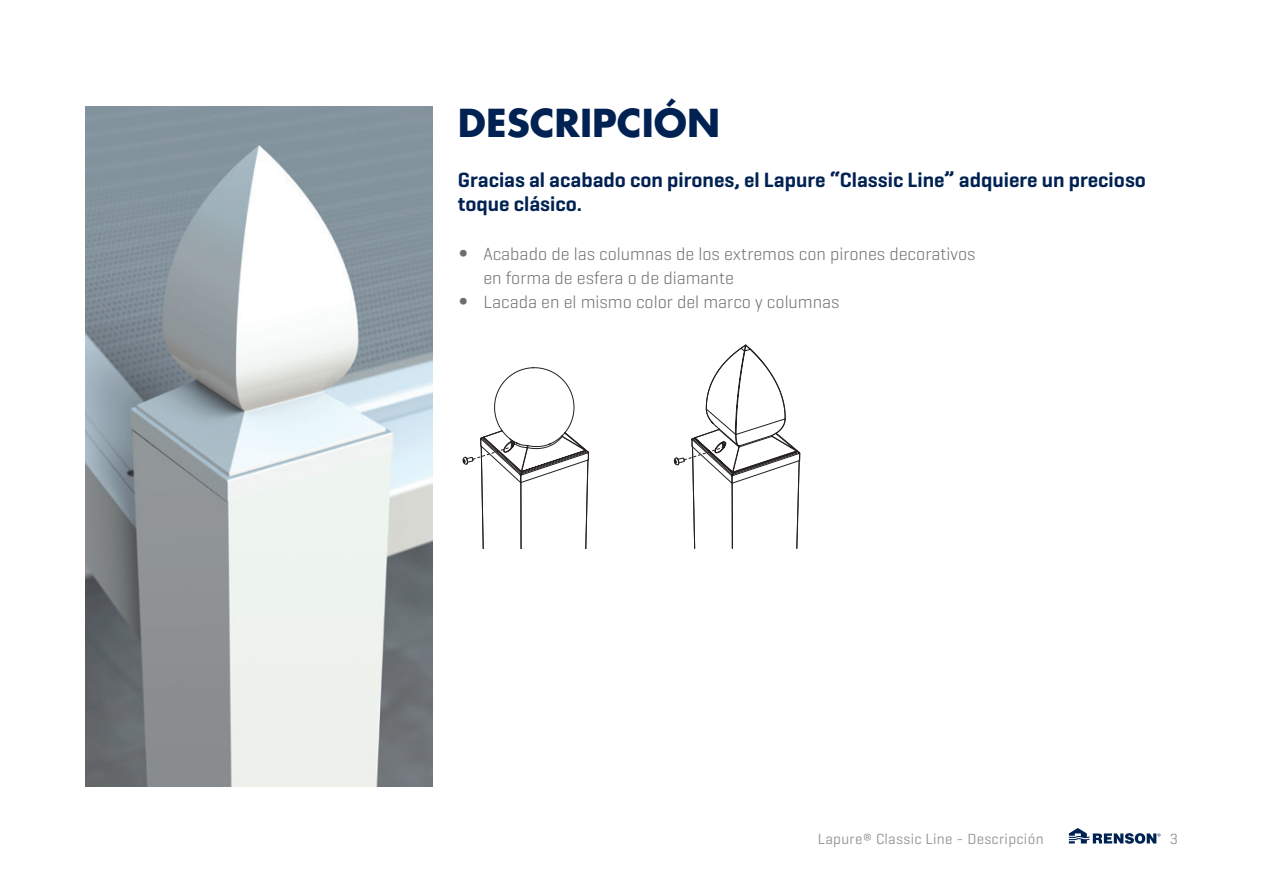
<style>
.page{position:relative;width:1263px;height:893px;background:#fff}
.page>*{position:absolute;margin:0;border:0;box-sizing:border-box;transform-origin:0 0}
.t1{font:700 37.5px "Futura Std";color:#002252}
.Intro_Text{font:600 21px/24px "Geogrotesque";color:#002252}
.t2{font:300 18px/24px "Geogrotesque";color:#6c6d70}
.t3{font:15px "Geogrotesque";letter-spacing:.02em;color:#939598}
.s1{font-family:"Futura Std"}
</style>
<div class="page">
<svg style="left:1069px;top:828px;width:91px;height:16px"></svg>
<svg style="left:463px;top:367px;width:126px;height:181px"></svg>
<svg style="left:674px;top:345px;width:126px;height:204px"></svg>
<img style="left:85px;top:106px;width:347px;height:681px">
<h1 class="t1" style="left:458px;top:98px;width:264px">DESCRIPCIÓN</h1>
<p class="Intro_Text" style="left:458px;top:167px;width:690px">Gracias al acabado con pirones, el Lapure “Classic Line” adquiere un precioso toque clásico.</p>
<p class="t2" style="left:483px;top:242px;width:494px;text-indent:-26px"><span class="s1">•</span> Acabado de las columnas de los extremos con pirones decorativos en forma de esfera o de diamante</p>
<p class="t2" style="left:458px;top:290px;width:383px"><span class="s1">•</span> Lacada en el mismo color del marco y columnas</p>
<p class="t3" style="left:818px;top:829px;width:227px">Lapure® Classic Line - Descripción</p>
<p class="t3" style="left:1170px;top:829px;width:10px">3</p>
</div>
